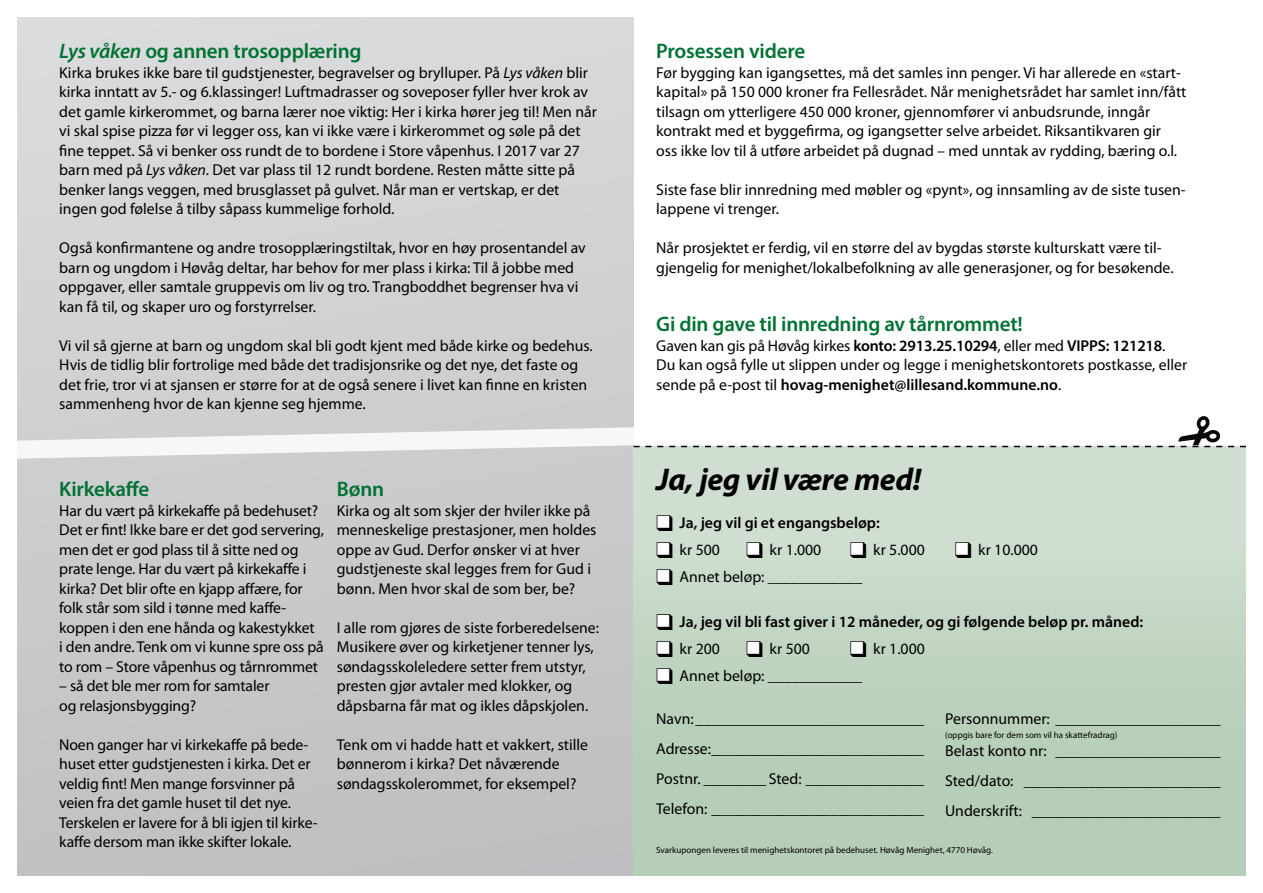
<style>
.page{position:relative;width:1263px;height:893px;background:#fff}
.page>*{position:absolute;margin:0;border:0;box-sizing:border-box;transform-origin:0 0}
.t1{font:italic 700 31.5px "Myriad Pro";letter-spacing:-.01em;color:#000}
.t2{font:600 21px "Myriad Pro";letter-spacing:-.01em;color:#007233}
.t3{font:15.75px/19.5px "Myriad Pro";color:#000}
.t4{font:600 15.75px "Myriad Pro";color:#000}
.t5{font:9px "Myriad Pro";color:#000}
.s1{font-style:italic}
.s2{font-weight:600}
</style>
<div class="page">
<div style="left:17px;top:17px;width:617px;height:859px;background:linear-gradient(to right,#cecfd1,#cacccd)"></div>
<div style="left:634px;top:446px;width:612px;height:430px;background:linear-gradient(to bottom,#d3e1d3,#b0c9b2)"></div>
<div style="left:657px;top:516px;width:13px;height:12px;background:#fff"></div>
<div style="left:657px;top:543px;width:13px;height:12px;background:#fff"></div>
<div style="left:657px;top:570px;width:13px;height:12px;background:#fff"></div>
<div style="left:747px;top:543px;width:13px;height:12px;background:#fff"></div>
<div style="left:850px;top:543px;width:13px;height:12px;background:#fff"></div>
<div style="left:956px;top:543px;width:12px;height:12px;background:#fff"></div>
<div style="left:657px;top:615px;width:13px;height:12px;background:#fff"></div>
<div style="left:657px;top:642px;width:13px;height:12px;background:#fff"></div>
<div style="left:747px;top:642px;width:13px;height:12px;background:#fff"></div>
<div style="left:851px;top:642px;width:13px;height:12px;background:#fff"></div>
<div style="left:657px;top:668px;width:13px;height:13px;background:#fff"></div>
<svg style="left:17px;top:416px;width:1229px;height:43px"></svg>
<h2 class="t2" style="left:59px;top:38px;width:304px"><span class="s1">Lys våken</span> og annen trosopplæring</h2>
<p class="t3" style="left:59px;top:62px;width:539px">Kirka brukes ikke bare til gudstjenester, begravelser og brylluper. På <span class="s1">Lys våken</span> blir kirka inntatt av 5.- og 6.klassinger! Luftmadrasser og soveposer fyller hver krok av det gamle kirkerommet, og barna lærer noe viktig: Her i kirka hører jeg til! Men når vi skal spise pizza før vi legger oss, kan vi ikke være i kirkerommet og søle på det fine teppet. Så vi benker oss rundt de to bordene i Store våpenhus. I 2017 var 27 barn med på <span class="s1">Lys våken</span>. Det var plass til 12 rundt bordene. Resten måtte sitte på benker langs veggen, med brusglasset på gulvet. Når man er vertskap, er det ingen god følelse å tilby såpass kummelige forhold.</p>
<p class="t3" style="left:59px;top:238px;width:528px">Også konfirmantene og andre trosopplæringstiltak, hvor en høy prosentandel av barn og ungdom i Høvåg deltar, har behov for mer plass i kirka: Til å jobbe med oppgaver, eller samtale gruppevis om liv og tro. Trangboddhet begrenser hva vi kan få til, og skaper uro og forstyrrelser.</p>
<p class="t3" style="left:59px;top:335px;width:535px">Vi vil så gjerne at barn og ungdom skal bli godt kjent med både kirke og bedehus.<br>Hvis de tidlig blir fortrolige med både det tradisjonsrike og det nye, det faste og det frie, tror vi at sjansen er større for at de også senere i livet kan finne en kristen sammenheng hvor de kan kjenne seg hjemme.</p>
<h2 class="t2" style="left:59px;top:476px;width:92px">Kirkekaffe</h2>
<p class="t3" style="left:59px;top:500px;width:266px">Har du vært på kirkekaffe på bedehuset?<br>Det er fint! Ikke bare er det god servering, men det er god plass til å sitte ned og prate lenge. Har du vært på kirkekaffe i kirka? Det blir ofte en kjapp affære, for folk står som sild i tønne med kaffe&shy;koppen i den ene hånda og kakestykket<br>i den andre. Tenk om vi kunne spre oss på to rom – Store våpenhus og tårnrommet</p>
<p class="t3" style="left:59px;top:676px;width:212px">– så det ble mer rom for samtaler og relasjonsbygging?</p>
<p class="t3" style="left:59px;top:734px;width:260px">Noen ganger har vi kirkekaffe på bede&shy;huset etter gudstjenesten i kirka. Det er veldig fint! Men mange forsvinner på veien fra det gamle huset til det nye.<br>Terskelen er lavere for å bli igjen til kirke&shy;kaffe dersom man ikke skifter lokale.</p>
<h2 class="t2" style="left:337px;top:476px;width:49px">Bønn</h2>
<p class="t3" style="left:337px;top:500px;width:261px">Kirka og alt som skjer der hviler ikke på menneskelige prestasjoner, men holdes oppe av Gud. Derfor ønsker vi at hver gudstjeneste skal legges frem for Gud i bønn. Men hvor skal de som ber, be?</p>
<p class="t3" style="left:337px;top:617px;width:264px">I alle rom gjøres de siste forberedelsene:<br>Musikere øver og kirketjener tenner lys, søndagsskoleledere setter frem utstyr, presten gjør avtaler med klokker, og dåpsbarna får mat og ikles dåpskjolen.</p>
<p class="t3" style="left:337px;top:734px;width:253px">Tenk om vi hadde hatt et vakkert, stille bønnerom i kirka? Det nåværende søndagsskolerommet, for eksempel?</p>
<h2 class="t2" style="left:656px;top:38px;width:150px">Prosessen videre</h2>
<p class="t3" style="left:656px;top:62px;width:532px">Før bygging kan igangsettes, må det samles inn penger. Vi har allerede en «start&shy;kapital» på 150 000 kroner fra Fellesrådet. Når menighetsrådet har samlet inn/fått tilsagn om ytterligere 450 000 kroner, gjennomfører vi anbudsrunde, inngår kontrakt med et byggefirma, og igangsetter selve arbeidet. Riksantikvaren gir<br>oss ikke lov til å utføre arbeidet på dugnad – med unntak av rydding, bæring o.l.</p>
<p class="t3" style="left:656px;top:179px;width:531px">Siste fase blir innredning med møbler og «pynt», og innsamling av de siste tusen&shy;lappene vi trenger.</p>
<p class="t3" style="left:656px;top:238px;width:519px">Når prosjektet er ferdig, vil en større del av bygdas største kulturskatt være til&shy;gjengelig for menighet/lokalbefolkning av alle generasjoner, og for besøkende.</p>
<h2 class="t2" style="left:656px;top:311px;width:368px">Gi din gave til innredning av tårnrommet!</h2>
<p class="t3" style="left:656px;top:335px;width:532px">Gaven kan gis på Høvåg kirkes <span class="s2">konto: 2913.25.10294</span>, eller med <span class="s2">VIPPS: 121218</span>.<br>Du kan også fylle ut slippen under og legge i menighetskontorets postkasse, eller sende på e-post til <span class="s2">hovag-menighet@lillesand.kommune.no</span>.</p>
<h1 class="t1" style="left:656px;top:459px;width:267px">Ja, jeg vil være med!</h1>
<p class="t4" style="left:656px;top:513px;width:225px">❑ Ja, jeg vil gi et engangsbeløp:</p>
<p class="t3" style="left:656px;top:540px;width:167px">❑ kr 500 ❑ kr 1.000</p>
<p class="t3" style="left:850px;top:540px;width:77px">❑ kr 5.000</p>
<p class="t3" style="left:955px;top:540px;width:85px">❑ kr 10.000</p>
<p class="t3" style="left:656px;top:567px;width:208px">❑ Annet beløp: ____________</p>
<p class="t4" style="left:656px;top:612px;width:488px">❑ Ja, jeg vil bli fast giver i 12 måneder, og gi følgende beløp pr. måned:</p>
<p class="t3" style="left:656px;top:639px;width:155px">❑ kr 200 ❑ kr 500</p>
<p class="t3" style="left:850px;top:639px;width:77px">❑ kr 1.000</p>
<p class="t3" style="left:656px;top:666px;width:208px">❑ Annet beløp: ____________</p>
<p class="t3" style="left:945px;top:709px;width:277px">Personnummer: _____________________</p>
<p class="t5" style="left:945px;top:729px;width:174px">(oppgis bare for dem som vil ha skattefradrag)</p>
<p class="t3" style="left:945px;top:735px;width:277px;line-height:30px;text-align:justify">Belast konto nr: _____________________ Sted/dato: _________________________ Underskrift: ________________________</p>
<p class="t3" style="left:656px;top:704px;width:269px;line-height:30px;text-align:justify">Navn:_____________________________ Adresse:___________________________ Postnr. ________ Sted: _______________ Telefon: ___________________________</p>
<p class="t5" style="left:656px;top:844px;width:338px">Svarkupongen leveres til menighetskontoret på bedehuset. Høvåg Menighet, 4770 Høvåg.</p>
</div>
